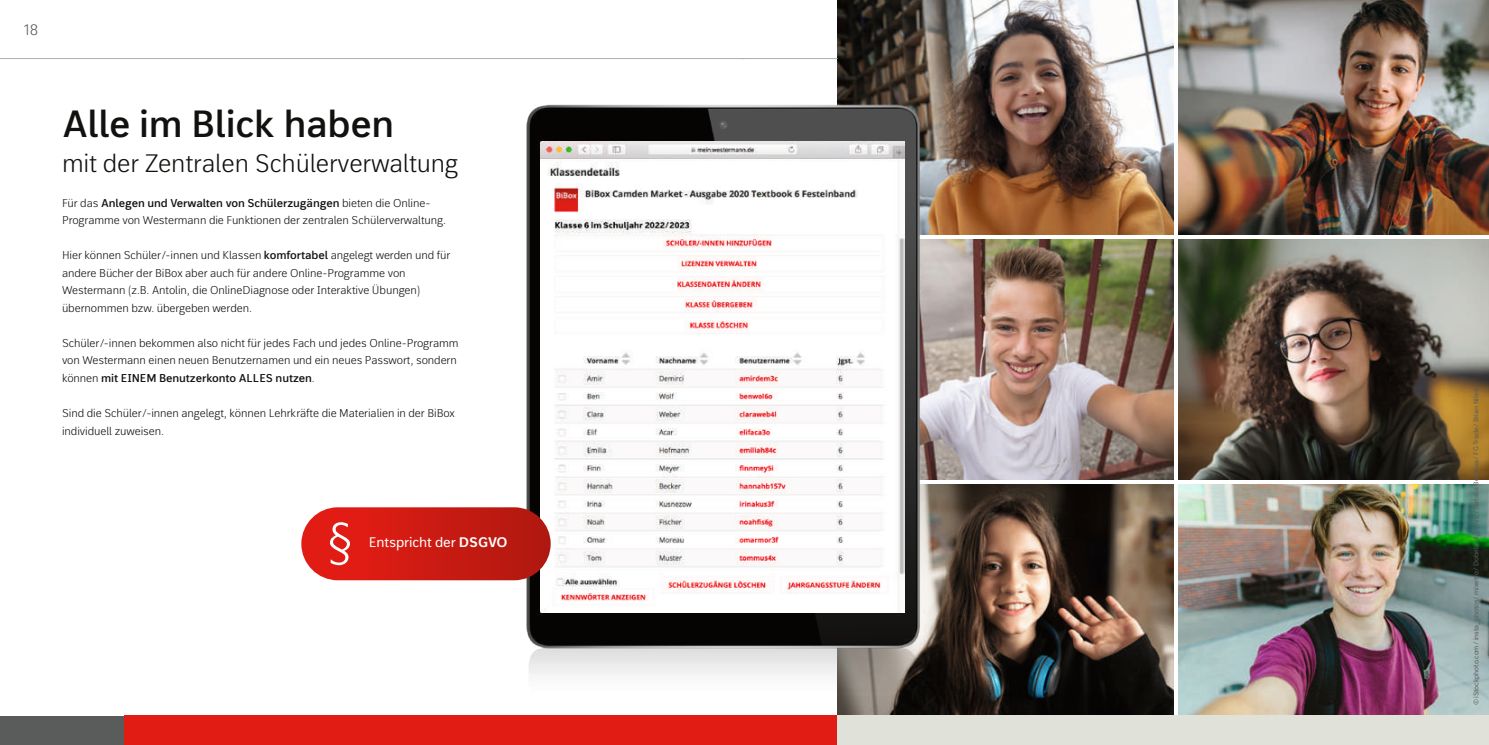
<style>
.page{position:relative;width:1489px;height:745px;background:#fff}
.page>*{position:absolute;margin:0;border:0;box-sizing:border-box;transform-origin:0 0}
.t1{font:600 37.5px "bs Thomas Sans 1";letter-spacing:-.01em;color:#11110f}
.t2{font:300 25px "bs Thomas Sans 1";letter-spacing:-.01em;color:#11110f}
.t3{font:300 15px "bs Thomas Sans 1";color:#5a5c5b}
.t4{font:13.75px "bs Thomas Sans 1";letter-spacing:-.01em;color:#fff}
.t5{font:300 11.25px/17.5px "bs Thomas Sans 1";letter-spacing:-.01em;color:#11110f}
.t6{font:6.88px "bs Thomas Sans 1";letter-spacing:-.01em;color:#5a5c5b}
.s1{font-weight:600}
.s2{font-weight:700}
</style>
<div class="page">
<img style="left:837px;top:0;width:336px;height:234px">
<img style="left:980px;top:239px;width:193px;height:240px">
<img style="left:837px;top:484px;width:336px;height:231px">
<img style="left:1178px;top:0;width:310px;height:234px">
<img style="left:1178px;top:239px;width:310px;height:240px">
<img style="left:1178px;top:484px;width:310px;height:231px">
<img style="left:465px;top:90px;width:515px;height:607px">
<img style="left:541px;top:141px;width:363px;height:471px">
<div style="left:0;top:715px;width:124px;height:29px;background:#5a5c5b"></div>
<hr style="left:0;top:58px;width:744px;height:1px;background:#adafaf">
<div style="left:124px;top:715px;width:713px;height:29px;background:#e11c15"></div>
<div style="left:837px;top:715px;width:651px;height:29px;background:#e0e1d9"></div>
<hr style="left:741px;top:58px;width:96px;height:1px;background:#adafaf">
<svg style="left:301px;top:507px;width:249px;height:73px;background:#ce2b23"></svg>
<h3 class="t3" style="left:24px;top:20px;width:16px">18</h3>
<h1 class="t1" style="left:62px;top:100px;width:334px">Alle im Blick haben</h1>
<h2 class="t2" style="left:62px;top:147px;width:398px">mit der Zentralen Schülerverwaltung</h2>
<p class="t5" style="left:62px;top:195px;width:385px">Für das <span class="s1">Anlegen und Verwalten von Schülerzugängen</span> bieten die Online-<br>Programme von Westermann die Funktionen der zentralen Schülerverwaltung.</p>
<p class="t5" style="left:62px;top:247px;width:390px">Hier können Schüler/-innen und Klassen <span class="s1">komfortabel</span> angelegt werden und für andere Bücher der BiBox aber auch für andere Online-Programme von Westermann (z.B. Antolin, die OnlineDiagnose oder Interaktive Übungen) übernommen bzw. übergeben werden.</p>
<p class="t5" style="left:62px;top:335px;width:398px">Schüler/-innen bekommen also nicht für jedes Fach und jedes Online-Programm von Westermann einen neuen Benutzernamen und ein neues Passwort, sondern können <span class="s1">mit EINEM Benutzerkonto ALLES nutzen</span>.</p>
<p class="t5" style="left:62px;top:405px;width:394px">Sind die Schüler/-innen angelegt, können Lehrkräfte die Materialien in der BiBox individuell zuweisen.</p>
<p class="t4" style="left:369px;top:533px;width:140px">Entspricht der <span class="s2">DSGVO</span></p>
<p class="t6" style="left:1471px;top:705px;width:318px;rotate:-90deg">© iStockphoto.com/ insta_photos/ mixetto/ Dobrila Vignjevic/ Natalia Bodrova/ FG Trade/ Brian Niles</p>
</div>
